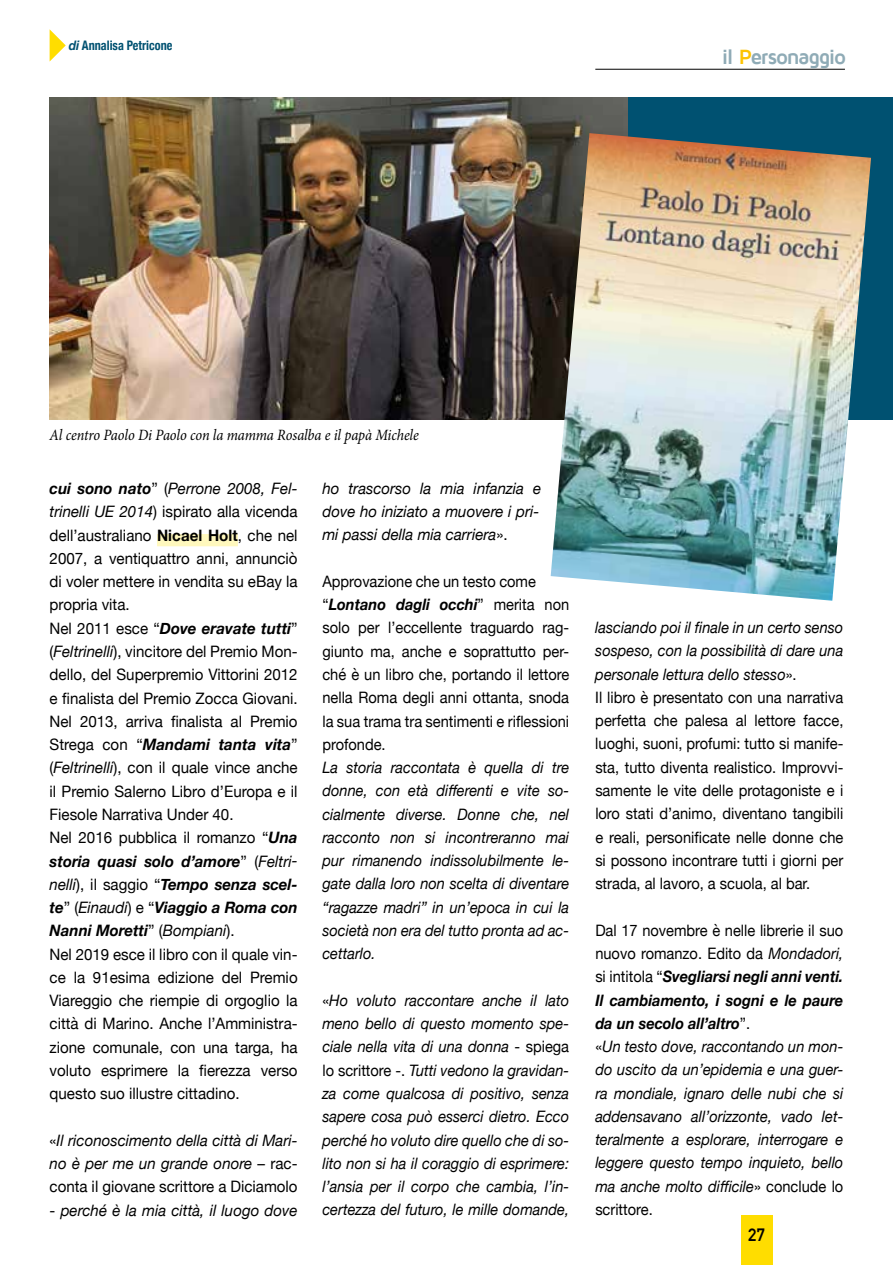
<style>
.page{position:relative;width:893px;height:1265px;background:#fff}
.page>*{position:absolute;margin:0;border:0;box-sizing:border-box;transform-origin:0 0}
.t1{font:700 21.18px "Maven Pro";letter-spacing:-.065em;color:#8fabb6}
.t2{font:700 17.5px "DIN Alternate";color:#000}
.t3{font:italic 15.75px/23.3px "Helvetica Neue";color:#000;text-align:justify;scale:.93 1}
.t4{font:15.75px/23.3px "Helvetica Neue";color:#000;scale:.96 1}
.t5{font:15.75px/23.3px "Helvetica Neue";color:#000;scale:.93 1}
.t6{font:italic 15.75px/23.3px "Helvetica Neue";color:#000;text-align:justify;scale:.96 1}
.t7{font:italic 15.75px "Minion Pro";letter-spacing:-.005em;color:#000;scale:.91 1}
.t8{font:700 condensed 13.12px "Helvetica Neue";color:#005171;scale:.93 1}
.s1{font-style:italic;font-stretch:normal}
.s2{color:#fdc300}
.s3{font-weight:700;font-style:italic}
.s4{font-style:italic}
.s5{font-weight:700}
.s6{font-style:normal}
</style>
<div class="page">
<div style="left:741px;top:1215px;width:31px;height:50px;background:#fd0"></div>
<hr style="left:595px;top:69px;width:250px;height:1px;background:#000">
<svg style="left:50px;top:29px;width:16px;height:32px"></svg>
<div style="left:157px;top:534px;width:81px;height:12px;background:#fff8bd"></div>
<div style="left:50px;top:97px;width:843px;height:323px;background:#005171"></div>
<img style="left:50px;top:97px;width:578px;height:323px">
<img style="left:551px;top:133px;width:320px;height:468px">
<p class="t8" style="left:69px;top:34px;width:113px"><span class="s1">di</span> Annalisa Petricone</p>
<h1 class="t1" style="left:722px;top:45px;width:126px">il <span class="s2">P</span>ersonaggio</h1>
<p class="t7" style="left:50px;top:424px;width:407px">Al centro Paolo Di Paolo con la mamma Rosalba e il papà Michele</p>
<p class="t4" style="left:50px;top:478px;width:260px"><span class="s3">cui sono nato</span>” (<span class="s4">Perrone 2008, Fel&shy;trinelli UE 2014</span>) ispirato alla vicenda dell’australiano <span class="s5">Nicael Holt</span>, che nel 2007, a ventiquattro anni, annunciò di voler mettere in vendita su eBay la propria vita.<br>Nel 2011 esce “<span class="s3">Dove eravate tutti</span>” (<span class="s4">Feltrinelli</span>), vincitore del Premio Mon&shy;dello, del Superpremio Vittorini 2012 e finalista del Premio Zocca Giovani.<br>Nel 2013, arriva finalista al Premio Strega con “<span class="s3">Mandami tanta vita</span>” (<span class="s4">Feltrinelli</span>), con il quale vince anche il Premio Salerno Libro d’Europa e il Fiesole Narrativa Under 40.<br>Nel 2016 pubblica il romanzo “<span class="s3">Una storia quasi solo d’amore</span>” (<span class="s4">Feltri&shy;nelli</span>), il saggio “<span class="s3">Tempo senza scel&shy;te</span>” (<span class="s4">Einaudi</span>) e “<span class="s3">Viaggio a Roma con Nanni Moretti</span>” (<span class="s4">Bompiani</span>).<br>Nel 2019 esce il libro con il quale vin&shy;ce la 91esima edizione del Premio Viareggio che riempie di orgoglio la città di Marino. Anche l’Amministra&shy;zione comunale, con una targa, ha voluto esprimere la fierezza verso questo suo illustre cittadino.</p>
<p class="t6" style="left:50px;top:1129px;width:260px"><span class="s6">«</span>Il riconoscimento della città di Mari&shy;no è per me un grande onore <span class="s6">– rac&shy;conta il giovane scrittore a Diciamolo</span></p>
<p class="t6" style="left:50px;top:1199px;width:260px"><span class="s6">-</span> perché è la mia città, il luogo dove</p>
<p class="t6" style="left:322px;top:477px;width:229px">ho trascorso la mia infanzia e dove ho iniziato a muovere i pri&shy;mi passi della mia carriera<span class="s6">».</span></p>
<p class="t5" style="left:322px;top:571px;width:267px">Approvazione che un testo come “<span class="s3">Lontano dagli occhi</span>” merita non solo per l’eccellente traguardo rag&shy;giunto ma, anche e soprattutto per&shy;ché è un libro che, portando il lettore nella Roma degli anni ottanta, snoda la sua trama tra sentimenti e riflessioni profonde.</p>
<p class="t3" style="left:322px;top:757px;width:267px">La storia raccontata è quella di tre donne, con età differenti e vite so&shy;cialmente diverse. Donne che, nel racconto non si incontreranno mai pur rimanendo indissolubilmente le&shy;gate dalla loro non scelta di diventare “ragazze madri” in un’epoca in cui la società non era del tutto pronta ad ac&shy;cettarlo.</p>
<p class="t3" style="left:322px;top:989px;width:267px"><span class="s6">«</span>Ho voluto raccontare anche il lato meno bello di questo momento spe&shy;ciale nella vita di una donna <span class="s6">- spiega lo scrittore -.</span> Tutti vedono la gravidan&shy;za come qualcosa di positivo, senza sapere cosa può esserci dietro. Ecco perché ho voluto dire quello che di so&shy;lito non si ha il coraggio di esprimere: l’ansia per il corpo che cambia, l’in&shy;certezza del futuro, le mille domande,</p>
<p class="t5" style="left:595px;top:617px;width:268px"><span class="s4">lasciando poi il finale in un certo senso sospeso, con la possibilità di dare una personale lettura dello stesso</span>».<br>Il libro è presentato con una narrativa perfetta che palesa al lettore facce, luoghi, suoni, profumi: tutto si manife&shy;sta, tutto diventa realistico. Improvvi&shy;samente le vite delle protagoniste e i loro stati d’animo, diventano tangibili e reali, personificate nelle donne che si possono incontrare tutti i giorni per strada, al lavoro, a scuola, al bar.</p>
<p class="t3" style="left:595px;top:919px;width:268px;text-align:left"><span class="s6">Dal 17 novembre è nelle librerie il suo nuovo romanzo. Edito da</span> Mondadori, <span class="s6">si intitola “</span><span class="s5">Svegliarsi negli anni venti.<br>Il cambiamento, i sogni e le paure da un secolo all’altro</span><span class="s6">”.<br>«</span>Un testo dove, raccontando un mon&shy;do uscito da un’epidemia e una guer&shy;ra mondiale, ignaro delle nubi che si addensavano all’orizzonte, vado let&shy;teralmente a esplorare, interrogare e leggere questo tempo inquieto, bello ma anche molto difficile<span class="s6">» conclude lo scrittore.</span></p>
<p class="t2" style="left:748px;top:1222px;width:18px">27</p>
</div>
